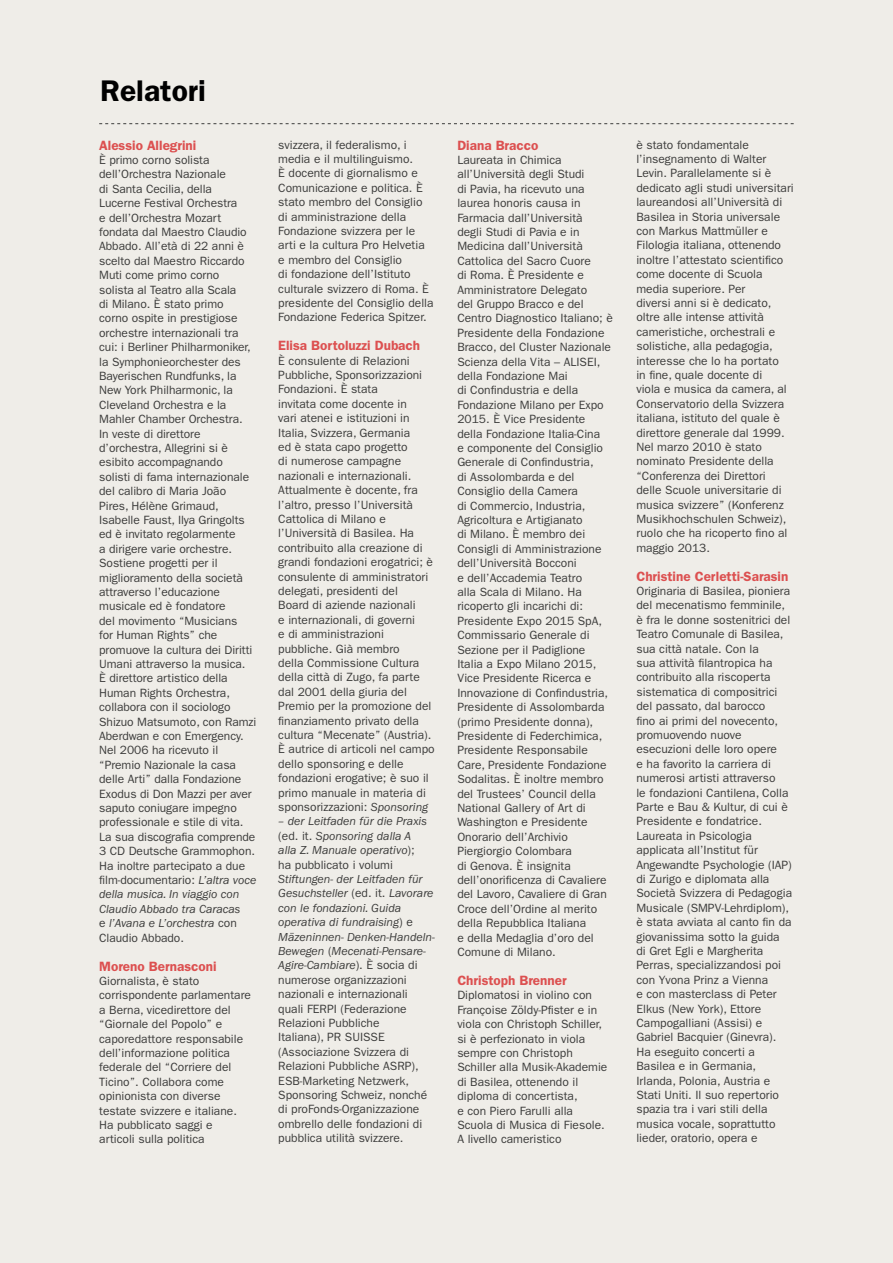
<style>
.page{position:relative;width:893px;height:1263px;background:#efede8}
.page>*{position:absolute;margin:0;border:0;box-sizing:border-box;transform-origin:0 0}
.t1{font:600 30px "ITC Franklin Gothic Std";color:#000}
.t2{font:600 13.5px "ITC Franklin Gothic Std";color:#dc5050}
.t3{font:12px/14.4px "ITC Franklin Gothic Std";color:#3c3c3b}
.t4{font:italic 12px/14.4px "ITC Franklin Gothic Std";color:#3c3c3b}
.s1{font-style:italic}
.s2{font-style:normal}
</style>
<div class="page">
<svg style="left:99px;top:123px;width:695px;height:1px"></svg>
<h1 class="t1" style="left:100px;top:73px;width:107px">Relatori</h1>
<p class="t2" style="left:99px;top:137px;width:99px">Alessio Allegrini</p>
<p class="t3" style="left:99px;top:153px;width:159px">È primo corno solista dell’Orchestra Nazionale<br>di Santa Cecilia, della<br>Lucerne Festival Orchestra<br>e dell’Orchestra Mozart fondata dal Maestro Claudio<br>Abbado. All’età di 22 anni è scelto dal Maestro Riccardo<br>Muti come primo corno solista al Teatro alla Scala<br>di Milano. È stato primo<br>corno ospite in prestigiose orchestre internazionali tra cui: i Berliner Philharmoniker, la Symphonieorchester des<br>Bayerischen Rundfunks, la<br>New York Philharmonic, la<br>Cleveland Orchestra e la<br>Mahler Chamber Orchestra.<br>In veste di direttore d’orchestra, Allegrini si è esibito accompagnando solisti di fama internazionale del calibro di Maria João<br>Pires, Hélène Grimaud,<br>Isabelle Faust, Ilya Gringolts ed è invitato regolarmente<br>a dirigere varie orchestre.<br>Sostiene progetti per il miglioramento della società attraverso l’educazione musicale ed è fondatore<br>del movimento “Musicians<br>for Human Rights” che promuove la cultura dei Diritti<br>Umani attraverso la musica.<br>È direttore artistico della<br>Human Rights Orchestra, collabora con il sociologo<br>Shizuo Matsumoto, con Ramzi<br>Aberdwan e con Emergency.<br>Nel 2006 ha ricevuto il “Premio Nazionale la casa delle Arti” dalla Fondazione<br>Exodus di Don Mazzi per aver saputo coniugare impegno professionale e stile di vita.<br>La sua discografia comprende<br>3 CD Deutsche Grammophon.<br>Ha inoltre partecipato a due film-documentario: <span class="s1">L’altra voce della musica. In viaggio con<br>Claudio Abbado tra Caracas<br></span>e <span class="s1">l’Avana e L’orchestra</span> con<br>Claudio Abbado.</p>
<p class="t2" style="left:99px;top:958px;width:119px">Moreno Bernasconi</p>
<p class="t3" style="left:99px;top:974px;width:153px">Giornalista, è stato corrispondente parlamentare a Berna, vicedirettore del “Giornale del Popolo” e caporedattore responsabile dell’informazione politica federale del “Corriere del<br>Ticino”. Collabora come opinionista con diverse testate svizzere e italiane.<br>Ha pubblicato saggi e articoli sulla politica</p>
<p class="t3" style="left:278px;top:137px;width:157px">svizzera, il federalismo, i media e il multilinguismo.<br>È docente di giornalismo e<br>Comunicazione e politica. È stato membro del Consiglio di amministrazione della<br>Fondazione svizzera per le arti e la cultura Pro Helvetia e membro del Consiglio<br>di fondazione dell’Istituto culturale svizzero di Roma. È presidente del Consiglio della<br>Fondazione Federica Spitzer.</p>
<p class="t2" style="left:278px;top:338px;width:143px">Elisa Bortoluzzi Dubach</p>
<p class="t3" style="left:278px;top:353px;width:158px">È consulente di Relazioni<br>Pubbliche, Sponsorizzazioni<br>Fondazioni. È stata<br>invitata come docente in<br>vari atenei e istituzioni in<br>Italia, Svizzera, Germania<br>ed è stata capo progetto<br>di numerose campagne nazionali e internazionali.<br>Attualmente è docente, fra l’altro, presso l’Università<br>Cattolica di Milano e l’Università di Basilea. Ha contribuito alla creazione di grandi fondazioni erogatrici; è consulente di amministratori delegati, presidenti del<br>Board di aziende nazionali<br>e internazionali, di governi<br>e di amministrazioni pubbliche. Già membro<br>della Commissione Cultura della città di Zugo, fa parte dal 2001 della giuria del<br>Premio per la promozione del finanziamento privato della cultura “Mecenate” (Austria).<br>È autrice di articoli nel campo dello sponsoring e delle fondazioni erogative; è suo il primo manuale in materia di sponsorizzazioni: <span class="s1">Sponsoring</span></p>
<p class="t4" style="left:278px;top:814px;width:150px">– der Leitfaden für die Praxis <span class="s2">(ed. it.</span> Sponsoring dalla A alla Z. Manuale operativo<span class="s2">); ha pubblicato i volumi</span></p>
<p class="t3" style="left:278px;top:872px;width:158px"><span class="s1">Stiftungen- der Leitfaden für<br>Gesuchsteller</span> (ed. it. <span class="s1">Lavorare con le fondazioni. Guida operativa di fundraising</span>) e<br><span class="s1">Mäzeninnen- Denken-Handeln-<br>Bewegen</span> (<span class="s1">Mecenati-Pensare-<br>Agire-Cambiare</span>). È socia di numerose organizzazioni nazionali e internazionali quali FERPI (Federazione<br>Relazioni Pubbliche<br>Italiana), PR SUISSE (Associazione Svizzera di<br>Relazioni Pubbliche ASRP),<br>ESB-Marketing Netzwerk,<br>Sponsoring Schweiz, nonché di proFonds-Organizzazione ombrello delle fondazioni di pubblica utilità svizzere.</p>
<p class="t2" style="left:457px;top:137px;width:83px">Diana Bracco</p>
<p class="t3" style="left:457px;top:153px;width:157px">Laureata in Chimica all’Università degli Studi<br>di Pavia, ha ricevuto una laurea honoris causa in<br>Farmacia dall’Università<br>degli Studi di Pavia e in<br>Medicina dall’Università<br>Cattolica del Sacro Cuore<br>di Roma. È Presidente e<br>Amministratore Delegato<br>del Gruppo Bracco e del<br>Centro Diagnostico Italiano; è<br>Presidente della Fondazione<br>Bracco, del Cluster Nazionale<br>Scienza della Vita – ALISEI, della Fondazione Mai<br>di Confindustria e della<br>Fondazione Milano per Expo<br>2015. È Vice Presidente della Fondazione Italia-Cina<br>e componente del Consiglio<br>Generale di Confindustria,<br>di Assolombarda e del<br>Consiglio della Camera<br>di Commercio, Industria,<br>Agricoltura e Artigianato<br>di Milano. È membro dei<br>Consigli di Amministrazione dell’Università Bocconi<br>e dell’Accademia Teatro<br>alla Scala di Milano. Ha ricoperto gli incarichi di:<br>Presidente Expo 2015 SpA,<br>Commissario Generale di<br>Sezione per il Padiglione<br>Italia a Expo Milano 2015,<br>Vice Presidente Ricerca e<br>Innovazione di Confindustria,<br>Presidente di Assolombarda (primo Presidente donna),<br>Presidente di Federchimica,<br>Presidente Responsabile<br>Care, Presidente Fondazione<br>Sodalitas. È inoltre membro del Trustees’ Council della<br>National Gallery of Art di<br>Washington e Presidente<br>Onorario dell’Archivio<br>Piergiorgio Colombara<br>di Genova. È insignita dell’onorificenza di Cavaliere del Lavoro, Cavaliere di Gran<br>Croce dell’Ordine al merito della Repubblica Italiana<br>e della Medaglia d’oro del<br>Comune di Milano.</p>
<p class="t2" style="left:457px;top:972px;width:111px">Christoph Brenner</p>
<p class="t3" style="left:457px;top:988px;width:151px">Diplomatosi in violino con<br>Françoise Zöldy-Pfister e in viola con Christoph Schiller, si è perfezionato in viola sempre con Christoph<br>Schiller alla Musik-Akademie di Basilea, ottenendo il diploma di concertista,<br>e con Piero Farulli alla<br>Scuola di Musica di Fiesole.<br>A livello cameristico</p>
<p class="t3" style="left:636px;top:137px;width:159px">è stato fondamentale l’insegnamento di Walter<br>Levin. Parallelamente si è dedicato agli studi universitari laureandosi all’Università di<br>Basilea in Storia universale con Markus Mattmüller e<br>Filologia italiana, ottenendo inoltre l’attestato scientifico come docente di Scuola media superiore. Per<br>diversi anni si è dedicato, oltre alle intense attività cameristiche, orchestrali e solistiche, alla pedagogia, interesse che lo ha portato<br>in fine, quale docente di<br>viola e musica da camera, al<br>Conservatorio della Svizzera italiana, istituto del quale è direttore generale dal 1999.<br>Nel marzo 2010 è stato nominato Presidente della “Conferenza dei Direttori delle Scuole universitarie di musica svizzere” (Konferenz<br>Musikhochschulen Schweiz), ruolo che ha ricoperto fino al maggio 2013.</p>
<p class="t2" style="left:636px;top:568px;width:154px">Christine Cerletti-Sarasin</p>
<p class="t3" style="left:636px;top:584px;width:157px">Originaria di Basilea, pioniera del mecenatismo femminile, è fra le donne sostenitrici del<br>Teatro Comunale di Basilea, sua città natale. Con la<br>sua attività filantropica ha contribuito alla riscoperta sistematica di compositrici del passato, dal barocco<br>fino ai primi del novecento, promuovendo nuove esecuzioni delle loro opere<br>e ha favorito la carriera di numerosi artisti attraverso<br>le fondazioni Cantilena, Colla<br>Parte e Bau &amp; Kultur, di cui è<br>Presidente e fondatrice.<br>Laureata in Psicologia applicata all’Institut für<br>Angewandte Psychologie (IAP) di Zurigo e diplomata alla<br>Società Svizzera di Pedagogia<br>Musicale (SMPV-Lehrdiplom), è stata avviata al canto fin da giovanissima sotto la guida di Gret Egli e Margherita<br>Perras, specializzandosi poi con Yvona Prinz a Vienna<br>e con masterclass di Peter<br>Elkus (New York), Ettore<br>Campogalliani (Assisi) e<br>Gabriel Bacquier (Ginevra).<br>Ha eseguito concerti a<br>Basilea e in Germania,<br>Irlanda, Polonia, Austria e<br>Stati Uniti. Il suo repertorio spazia tra i vari stili della musica vocale, soprattutto lieder, oratorio, opera e</p>
</div>
